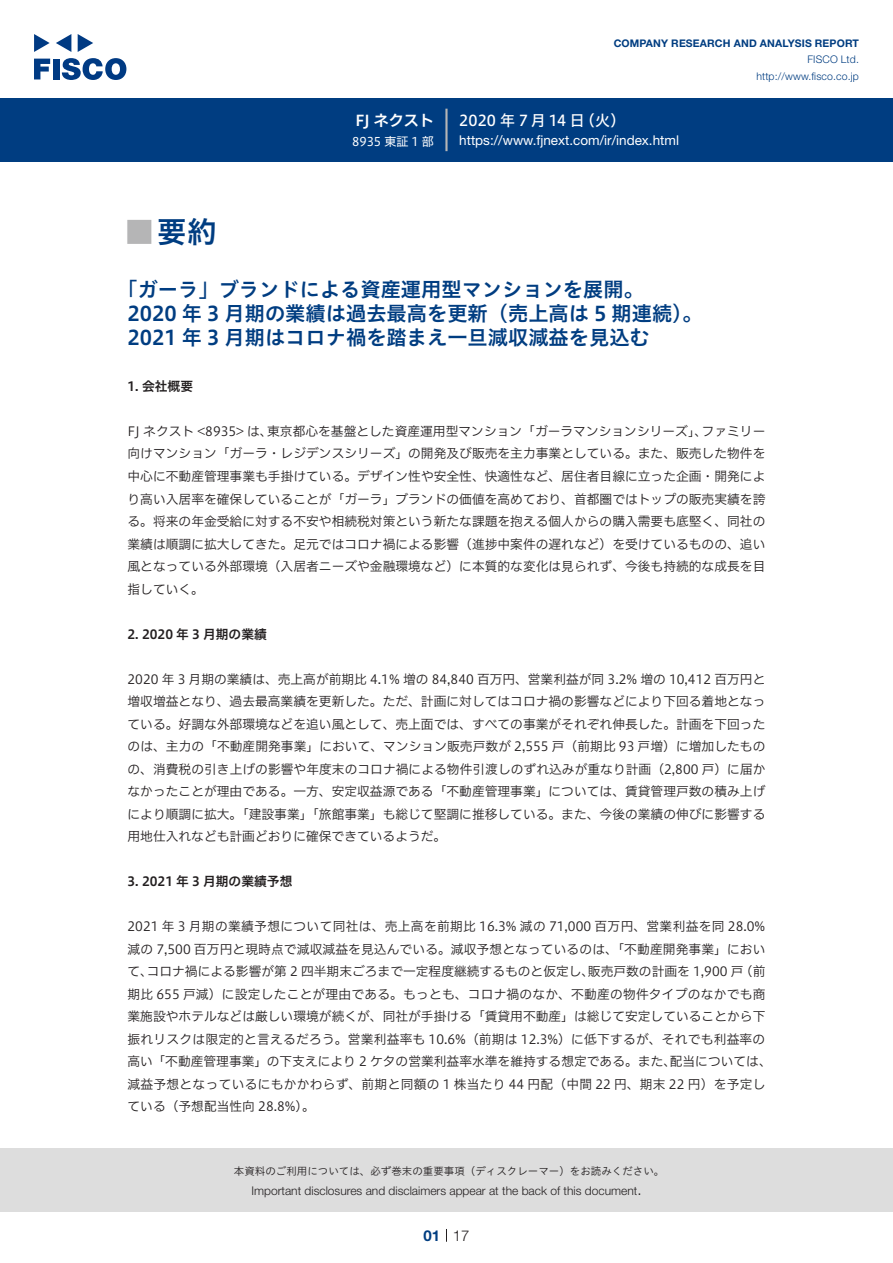
<style>
.page{position:relative;width:893px;height:1263px;background:#fff}
.page>*{position:absolute;margin:0;border:0;box-sizing:border-box;transform-origin:0 0}
.t1{font:30px "Hiragino UD Sans Std N W6";color:#003d81}
.t2{font:700 24px "Koz Go Pro";color:#b5b5b6}
.中タイトル{font:20.25px/24px "Hiragino UD Sans Std W6";color:#003d81}
.t3{font:15px "Hiragino UD Sans F Std N W5";letter-spacing:.005em;color:#fff}
.t4{font:15px "Hiragino UD Sans F Std N W6";color:#fff}
.t5{font:300 15px "Helvetica Neue LT Std";color:#231f20}
.t6{font:700 15px "Helvetica Neue LT Std";color:#003d81}
.t7{font:13.5px "Helvetica Neue LT Std";color:#fff}
.本文{font:12.75px/22.5px "Hiragino UD Sans F Std N W3";color:#231f20}
.小タイトル{font:12.75px "Hiragino UD Sans F Std N W6";color:#231f20}
.t8{font:300 12px "Helvetica Neue LT Std";color:#231f20}
.t9{font:12px "Hiragino UD Sans F Std N W4";color:#fff}
.t10{font:10.5px "Hiragino UD Sans Std W3";color:#231f20}
.t11{font:700 10.5px "Helvetica Neue LT Std";letter-spacing:.015em;color:#003d81}
.t12{font:300 10.5px/16.5px "Helvetica Neue LT Std";letter-spacing:.015em;color:#003d81;text-align:right}
</style>
<div class="page">
<div style="left:0;top:1148px;width:893px;height:64px;background:#ddd"></div>
<svg style="left:34px;top:59px;width:16px;height:20px"></svg>
<div style="left:53px;top:59px;width:6px;height:20px;background:#003a83"></div>
<svg style="left:62px;top:58px;width:64px;height:22px"></svg>
<svg style="left:34px;top:34px;width:16px;height:18px"></svg>
<svg style="left:78px;top:34px;width:15px;height:18px"></svg>
<svg style="left:56px;top:34px;width:15px;height:18px"></svg>
<div style="left:0;top:98px;width:893px;height:64px;background:#003d81"></div>
<hr style="left:445px;top:109px;width:3px;height:42px;background:#b5b5b6">
<svg style="left:446px;top:1229px;width:1px;height:13px"></svg>
<p class="t4" style="left:355px;top:109px;width:80px">FJ ネクスト</p>
<p class="t9" style="left:352px;top:132px;width:83px">8935 東証 1 部</p>
<p class="t11" style="left:614px;top:37px;width:247px">COMPANY RESEARCH AND ANALYSIS REPORT</p>
<p class="t12" style="left:756px;top:51px;width:104px">FISCO Ltd. http://www.fisco.co j p.</p>
<p class="t3" style="left:580px;top:109px;width:47px">（火(</p>
<p class="t3" style="left:459px;top:109px;width:127px">2020 年 7 月 14 日</p>
<p class="t7" style="left:459px;top:132px;width:221px">https://www.fjnext.com /i r/ index.html</p>
<p class="t1" style="left:157px;top:209px;width:61px">要約</p>
<p class="t2" style="left:128px;top:217px;width:25px">█</p>
<p class="中タイトル" style="left:128px;top:276px;width:577px;text-indent:-10px">「ガーラ」ブランドによる資産運用型マンションを展開。<br>2020 年 3 月期の業績は過去最高を更新（売上高は 5 期連続。(<br>2021 年 3 月期はコロナ禍を踏まえ一旦減収減益を見込む</p>
<p class="小タイトル" style="left:128px;top:376px;width:67px">1. 会社概要</p>
<p class="本文" style="left:267px;top:419px;width:441px">東京都心を基盤とした資産運用型マンション「ガーラマンションシリーズ」、</p>
<p class="本文" style="left:128px;top:419px;width:639px">FJ ネクスト &lt;8935&gt; は、<br>向けマンション「ガーラ・レジデンスシリーズ」の開発及び販売を主力事業としている。また、販売した物件を中心に不動産管理事業も手掛けている。デザイン性や安全性、快適性など、居住者目線に立った企画・開発により高い入居率を確保していることが「ガーラ」ブランドの価値を高めており、首都圏ではトップの販売実績を誇る。将来の年金受給に対する不安や相続税対策という新たな課題を抱える個人からの購入需要も底堅く、同社の業績は順調に拡大してきた。足元ではコロナ禍による影響（進捗中案件の遅れなど）を受けているものの、追い風となっている外部環境（入居者ニーズや金融環境など）に本質的な変化は見られず、今後も持続的な成長を目指していく。</p>
<p class="小タイトル" style="left:128px;top:624px;width:141px">2. 2020 年 3 月期の業績</p>
<p class="本文" style="left:128px;top:667px;width:639px;text-align:justify">2020 年 3 月期の業績は、売上高が前期比 4.1% 増の 84,840 百万円、営業利益が同 3.2% 増の 10,412 百万円と増収増益となり、過去最高業績を更新した。ただ、計画に対してはコロナ禍の影響などにより下回る着地となっている。好調な外部環境などを追い風として、売上面では、すべての事業がそれぞれ伸長した。計画を下回ったのは、主力の「不動産開発事業」において、マンション販売戸数が 2,555 戸（前期比 93 戸増）に増加したものの、消費税の引き上げの影響や年度末のコロナ禍による物件引渡しのずれ込みが重なり計画（2,800 戸）に届かなかったことが理由である。一方、安定収益源である「不動産管理事業」については、賃貸管理戸数の積み上げにより順調に拡大。「建設事業」「旅館事業」も総じて堅調に推移している。また、今後の業績の伸びに影響する用地仕入れなども計画どおりに確保できているようだ。</p>
<p class="小タイトル" style="left:128px;top:871px;width:166px">3. 2021 年 3 月期の業績予想</p>
<p class="本文" style="left:128px;top:914px;width:639px;text-align:right">2021 年 3 月期の業績予想について同社は、売上高を前期比 16.3% 減の 71,000 百万円、営業利益を同 28.0%減の 7,500 百万円と現時点で減収減益を見込んでいる。減収予想となっているのは、「不動産開発事業」におい（前</p>
<p class="本文" style="left:702px;top:419px;width:65px">ファミリー</p>
<p class="本文" style="left:147px;top:959px;width:449px">コロナ禍による影響が第 2 四半期末ごろまで一定程度継続するものと仮定し、</p>
<p class="本文" style="left:588px;top:959px;width:157px">販売戸数の計画を 1,900 戸</p>
<p class="本文" style="left:128px;top:959px;width:27px">て、</p>
<p class="本文" style="left:128px;top:982px;width:639px">期比 655 戸減）に設定したことが理由である。もっとも、コロナ禍のなか、不動産の物件タイプのなかでも商</p>
<p class="本文" style="left:128px;top:1004px;width:639px">業施設やホテルなどは厳しい環境が続くが、同社が手掛ける「賃貸用不動産」は総じて安定していることから下</p>
<p class="本文" style="left:128px;top:1027px;width:639px">振れリスクは限定的と言えるだろう。営業利益率も 10.6%（前期は 12.3%）に低下するが、それでも利益率の</p>
<p class="本文" style="left:670px;top:1049px;width:103px">配当については、</p>
<p class="本文" style="left:128px;top:1049px;width:639px">高い「不動産管理事業」の下支えにより 2 ケタの営業利益率水準を維持する想定である。また、<br>減益予想となっているにもかかわらず、前期と同額の 1 株当たり 44 円配（中間 22 円、期末 22 円）を予定している（予想配当性向 28.8% 。(</p>
<p class="t10" style="left:234px;top:1163px;width:432px">本資料のご利用については、必ず巻末の重要事項（ディスクレーマー）をお読みください。</p>
<p class="t5" style="left:637px;top:1180px;width:6px">.</p>
<p class="t8" style="left:251px;top:1183px;width:387px">Important disclosures and disclaimers appear at the back of this document</p>
<p class="t6" style="left:423px;top:1226px;width:18px">01</p>
<p class="t5" style="left:453px;top:1226px;width:18px">17</p>
</div>
